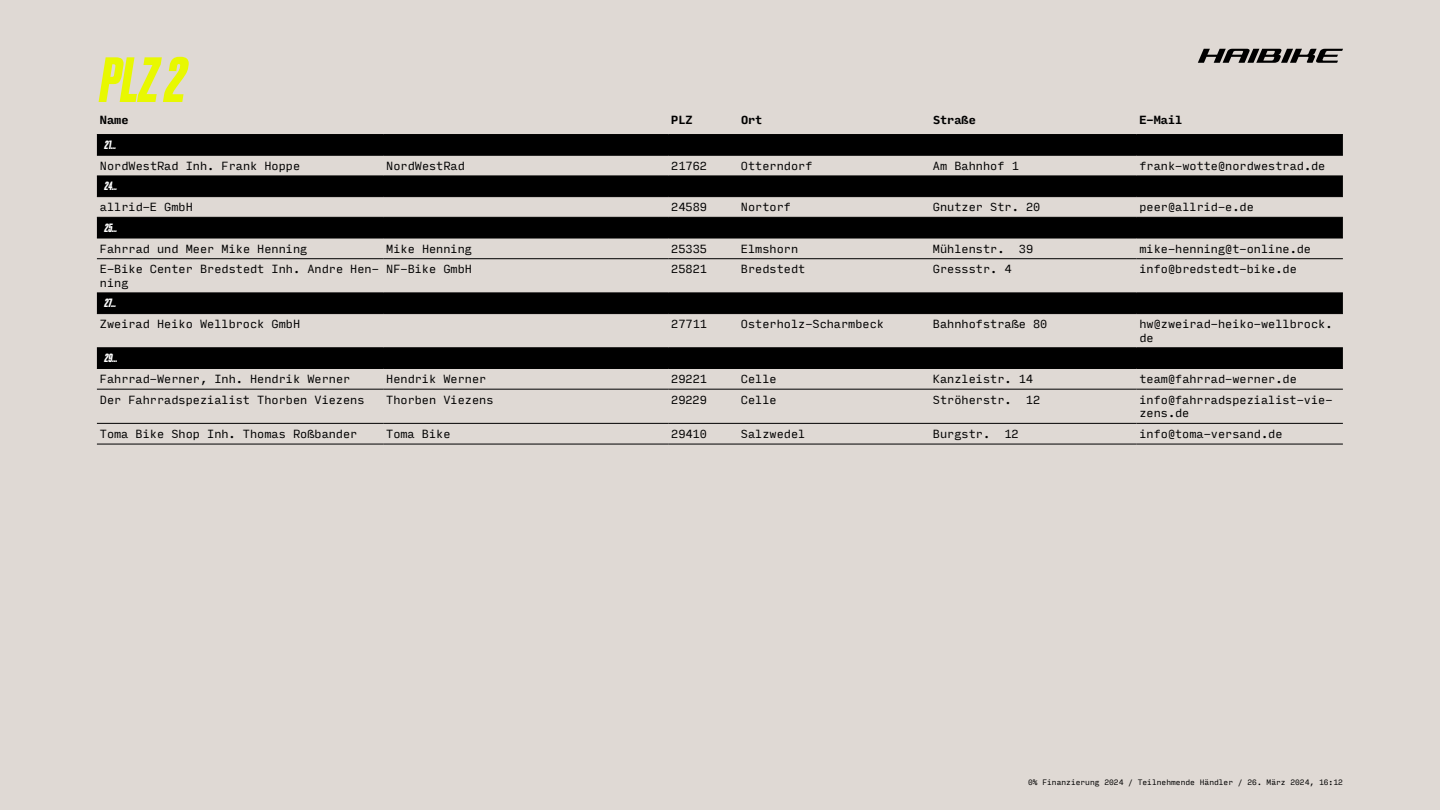
<style>
.page{position:relative;width:1440px;height:810px;background:#dfd9d4}
.page>*{position:absolute;margin:0;border:0;box-sizing:border-box;transform-origin:0 0}
.t1{font:60px "Druk Haibike Bold Italic";color:#e8f801}
.t2{font:11.25px/13.5px "Input Mono";color:#000}
.t3{font:11.25px "Druk Haibike Bold Italic";color:#fff}
.t4{font:700 11.25px "Input Mono";color:#000}
.t5{font:7.5px "Input Mono";color:#000}
</style>
<div class="page">
<svg style="left:1198px;top:49px;width:145px;height:14px"></svg>
<svg style="left:97px;top:135px;width:1246px;height:233px"></svg>
<hr style="left:97px;top:134px;width:286px;height:1px;background:#000">
<hr style="left:383px;top:134px;width:285px;height:1px;background:#000">
<hr style="left:668px;top:134px;width:70px;height:1px;background:#000">
<hr style="left:738px;top:134px;width:192px;height:1px;background:#000">
<hr style="left:930px;top:134px;width:206px;height:1px;background:#000">
<hr style="left:1136px;top:134px;width:207px;height:1px;background:#000">
<hr style="left:97px;top:155px;width:286px;height:1px;background:#000">
<hr style="left:383px;top:155px;width:285px;height:1px;background:#000">
<hr style="left:668px;top:155px;width:70px;height:1px;background:#000">
<hr style="left:738px;top:155px;width:192px;height:1px;background:#000">
<hr style="left:930px;top:155px;width:206px;height:1px;background:#000">
<hr style="left:1136px;top:155px;width:207px;height:1px;background:#000">
<hr style="left:97px;top:176px;width:286px;height:1px;background:#000">
<hr style="left:383px;top:176px;width:285px;height:1px;background:#000">
<hr style="left:668px;top:176px;width:70px;height:1px;background:#000">
<hr style="left:738px;top:176px;width:192px;height:1px;background:#000">
<hr style="left:930px;top:176px;width:206px;height:1px;background:#000">
<hr style="left:1136px;top:176px;width:207px;height:1px;background:#000">
<hr style="left:97px;top:196px;width:286px;height:1px;background:#000">
<hr style="left:383px;top:196px;width:285px;height:1px;background:#000">
<hr style="left:668px;top:196px;width:70px;height:1px;background:#000">
<hr style="left:738px;top:196px;width:192px;height:1px;background:#000">
<hr style="left:930px;top:196px;width:206px;height:1px;background:#000">
<hr style="left:1136px;top:196px;width:207px;height:1px;background:#000">
<hr style="left:97px;top:217px;width:286px;height:1px;background:#000">
<hr style="left:383px;top:217px;width:285px;height:1px;background:#000">
<hr style="left:668px;top:217px;width:70px;height:1px;background:#000">
<hr style="left:738px;top:217px;width:192px;height:1px;background:#000">
<hr style="left:930px;top:217px;width:206px;height:1px;background:#000">
<hr style="left:1136px;top:217px;width:207px;height:1px;background:#000">
<hr style="left:97px;top:238px;width:286px;height:1px;background:#000">
<hr style="left:383px;top:238px;width:285px;height:1px;background:#000">
<hr style="left:668px;top:238px;width:70px;height:1px;background:#000">
<hr style="left:738px;top:238px;width:192px;height:1px;background:#000">
<hr style="left:930px;top:238px;width:206px;height:1px;background:#000">
<hr style="left:1136px;top:238px;width:207px;height:1px;background:#000">
<hr style="left:97px;top:258px;width:286px;height:1px;background:#000">
<hr style="left:383px;top:258px;width:285px;height:1px;background:#000">
<hr style="left:668px;top:258px;width:70px;height:1px;background:#000">
<hr style="left:738px;top:258px;width:192px;height:1px;background:#000">
<hr style="left:930px;top:258px;width:206px;height:1px;background:#000">
<hr style="left:1136px;top:258px;width:207px;height:1px;background:#000">
<hr style="left:97px;top:293px;width:286px;height:1px;background:#000">
<hr style="left:383px;top:293px;width:285px;height:1px;background:#000">
<hr style="left:668px;top:293px;width:70px;height:1px;background:#000">
<hr style="left:738px;top:293px;width:192px;height:1px;background:#000">
<hr style="left:930px;top:293px;width:206px;height:1px;background:#000">
<hr style="left:1136px;top:293px;width:207px;height:1px;background:#000">
<hr style="left:97px;top:313px;width:286px;height:1px;background:#000">
<hr style="left:383px;top:313px;width:285px;height:1px;background:#000">
<hr style="left:668px;top:313px;width:70px;height:1px;background:#000">
<hr style="left:738px;top:313px;width:192px;height:1px;background:#000">
<hr style="left:930px;top:313px;width:206px;height:1px;background:#000">
<hr style="left:1136px;top:313px;width:207px;height:1px;background:#000">
<hr style="left:97px;top:347px;width:286px;height:1px;background:#000">
<hr style="left:383px;top:347px;width:285px;height:1px;background:#000">
<hr style="left:668px;top:347px;width:70px;height:1px;background:#000">
<hr style="left:738px;top:347px;width:192px;height:1px;background:#000">
<hr style="left:930px;top:347px;width:206px;height:1px;background:#000">
<hr style="left:1136px;top:347px;width:207px;height:1px;background:#000">
<hr style="left:97px;top:368px;width:286px;height:1px;background:#000">
<hr style="left:383px;top:368px;width:285px;height:1px;background:#000">
<hr style="left:668px;top:368px;width:70px;height:1px;background:#000">
<hr style="left:738px;top:368px;width:192px;height:1px;background:#000">
<hr style="left:930px;top:368px;width:206px;height:1px;background:#000">
<hr style="left:1136px;top:368px;width:207px;height:1px;background:#000">
<hr style="left:97px;top:389px;width:286px;height:1px;background:#000">
<hr style="left:383px;top:389px;width:285px;height:1px;background:#000">
<hr style="left:668px;top:389px;width:70px;height:1px;background:#000">
<hr style="left:738px;top:389px;width:192px;height:1px;background:#000">
<hr style="left:930px;top:389px;width:206px;height:1px;background:#000">
<hr style="left:1136px;top:389px;width:207px;height:1px;background:#000">
<hr style="left:97px;top:423px;width:286px;height:1px;background:#000">
<hr style="left:383px;top:423px;width:285px;height:1px;background:#000">
<hr style="left:668px;top:423px;width:70px;height:1px;background:#000">
<hr style="left:738px;top:423px;width:192px;height:1px;background:#000">
<hr style="left:930px;top:423px;width:206px;height:1px;background:#000">
<hr style="left:1136px;top:423px;width:207px;height:1px;background:#000">
<hr style="left:97px;top:444px;width:286px;height:1px;background:#000">
<hr style="left:383px;top:444px;width:285px;height:1px;background:#000">
<hr style="left:668px;top:444px;width:70px;height:1px;background:#000">
<hr style="left:738px;top:444px;width:192px;height:1px;background:#000">
<hr style="left:930px;top:444px;width:206px;height:1px;background:#000">
<hr style="left:1136px;top:444px;width:207px;height:1px;background:#000">
<h1 class="t1" style="left:100px;top:39px;width:87px">PLZ 2</h1>
<p class="t4" style="left:100px;top:110px;width:30px">Name</p>
<p class="t4" style="left:671px;top:110px;width:23px">PLZ</p>
<p class="t4" style="left:741px;top:110px;width:23px">Ort</p>
<p class="t4" style="left:933px;top:110px;width:44px">Straße</p>
<p class="t4" style="left:1139px;top:110px;width:44px">E-Mail</p>
<p class="t3" style="left:104px;top:137px;width:13px">21...</p>
<p class="t2" style="left:100px;top:158px;width:202px">NordWestRad Inh. Frank Hoppe</p>
<p class="t2" style="left:386px;top:158px;width:80px">NordWestRad</p>
<p class="t2" style="left:671px;top:158px;width:37px">21762</p>
<p class="t2" style="left:741px;top:158px;width:73px">Otterndorf</p>
<p class="t2" style="left:933px;top:158px;width:87px">Am Bahnhof 1</p>
<p class="t2" style="left:1139px;top:158px;width:188px">frank-wotte@nordwestrad.de</p>
<p class="t3" style="left:104px;top:178px;width:14px">24...</p>
<p class="t2" style="left:100px;top:200px;width:95px">allrid-E GmbH</p>
<p class="t2" style="left:671px;top:200px;width:37px">24589</p>
<p class="t2" style="left:741px;top:200px;width:52px">Nortorf</p>
<p class="t2" style="left:933px;top:200px;width:109px">Gnutzer Str. 20</p>
<p class="t2" style="left:1139px;top:200px;width:116px">peer@allrid-e.de</p>
<p class="t3" style="left:104px;top:220px;width:14px">25...</p>
<p class="t2" style="left:100px;top:241px;width:209px">Fahrrad und Meer Mike Henning</p>
<p class="t2" style="left:386px;top:241px;width:87px">Mike Henning</p>
<p class="t2" style="left:671px;top:241px;width:37px">25335</p>
<p class="t2" style="left:741px;top:241px;width:59px">Elmshorn</p>
<p class="t2" style="left:933px;top:241px;width:73px">Mühlenstr.</p>
<p class="t2" style="left:1019px;top:241px;width:16px">39</p>
<p class="t2" style="left:1139px;top:241px;width:173px">mike-henning@t-online.de</p>
<p class="t2" style="left:100px;top:262px;width:281px">E-Bike Center Bredstedt Inh. Andre Hen&shy;ning</p>
<p class="t2" style="left:386px;top:262px;width:87px">NF-Bike GmbH</p>
<p class="t2" style="left:671px;top:262px;width:37px">25821</p>
<p class="t2" style="left:741px;top:262px;width:66px">Bredstedt</p>
<p class="t2" style="left:933px;top:262px;width:80px">Gressstr. 4</p>
<p class="t2" style="left:1139px;top:262px;width:159px">info@bredstedt-bike.de</p>
<p class="t3" style="left:104px;top:295px;width:13px">27...</p>
<p class="t2" style="left:100px;top:317px;width:202px">Zweirad Heiko Wellbrock GmbH</p>
<p class="t2" style="left:671px;top:317px;width:37px">27711</p>
<p class="t2" style="left:741px;top:317px;width:145px">Osterholz-Scharmbeck</p>
<p class="t2" style="left:933px;top:317px;width:116px">Bahnhofstraße 80</p>
<p class="t2" style="left:1139px;top:317px;width:195px">hw@zweirad-heiko-wellbrock. de</p>
<p class="t3" style="left:104px;top:350px;width:14px">29...</p>
<p class="t2" style="left:100px;top:372px;width:252px">Fahrrad-Werner, Inh. Hendrik Werner</p>
<p class="t2" style="left:386px;top:372px;width:102px">Hendrik Werner</p>
<p class="t2" style="left:671px;top:372px;width:37px">29221</p>
<p class="t2" style="left:741px;top:372px;width:37px">Celle</p>
<p class="t2" style="left:933px;top:372px;width:102px">Kanzleistr. 14</p>
<p class="t2" style="left:1139px;top:372px;width:159px">team@fahrrad-werner.de</p>
<p class="t2" style="left:100px;top:392px;width:266px">Der Fahrradspezialist Thorben Viezens</p>
<p class="t2" style="left:386px;top:392px;width:109px">Thorben Viezens</p>
<p class="t2" style="left:671px;top:392px;width:37px">29229</p>
<p class="t2" style="left:741px;top:392px;width:37px">Celle</p>
<p class="t2" style="left:933px;top:392px;width:80px">Ströherstr.</p>
<p class="t2" style="left:1026px;top:392px;width:16px">12</p>
<p class="t2" style="left:1139px;top:392px;width:195px">info@fahrradspezialist-vie&shy;zens.de</p>
<p class="t2" style="left:100px;top:426px;width:259px">Toma Bike Shop Inh. Thomas Roßbander</p>
<p class="t2" style="left:386px;top:426px;width:66px">Toma Bike</p>
<p class="t2" style="left:671px;top:426px;width:37px">29410</p>
<p class="t2" style="left:741px;top:426px;width:66px">Salzwedel</p>
<p class="t2" style="left:933px;top:426px;width:59px">Burgstr.</p>
<p class="t2" style="left:1004px;top:426px;width:16px">12</p>
<p class="t2" style="left:1139px;top:426px;width:145px">info@toma-versand.de</p>
<p class="t5" style="left:1028px;top:775px;width:316px">0% Finanzierung 2024 / Teilnehmende Händler / 26. März 2024, 16:12</p>
</div>
